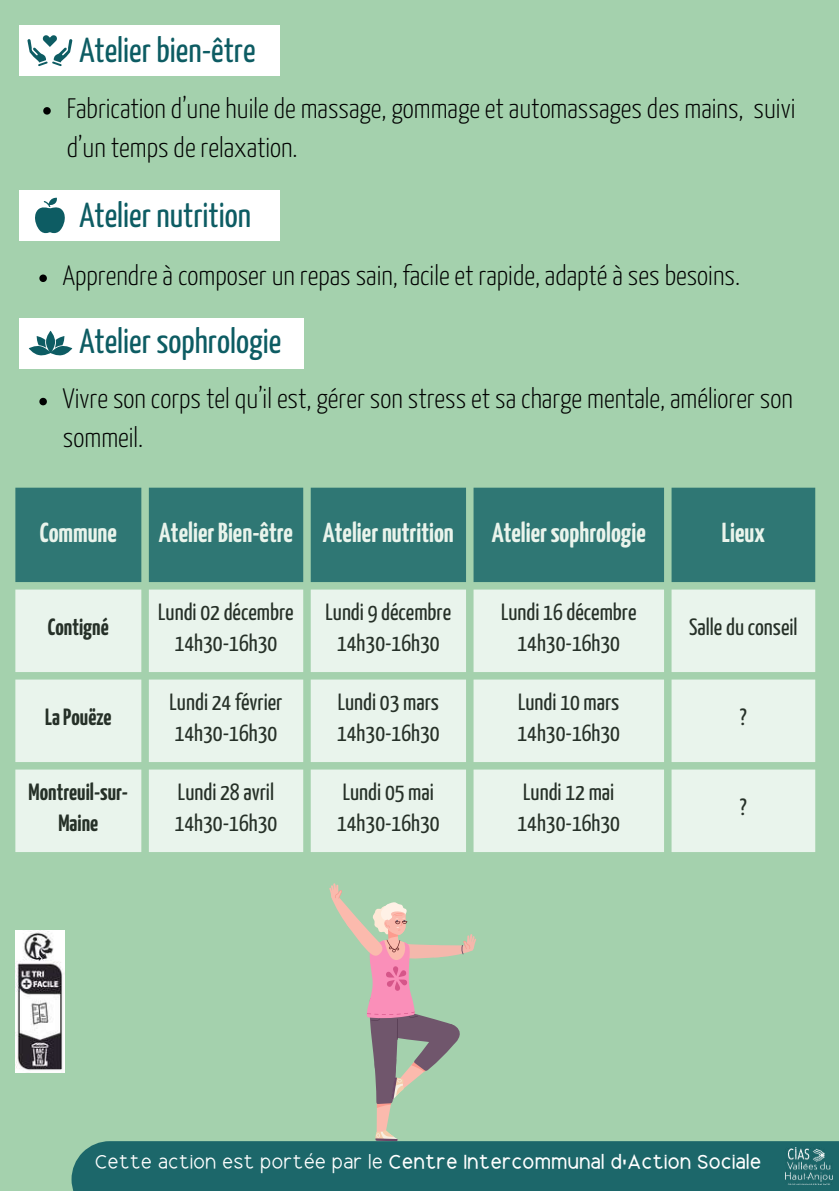
<style>
.page{position:relative;width:839px;height:1191px;background:#fff}
.page>*{position:absolute;margin:0;border:0;box-sizing:border-box;transform-origin:0 0}
.t1{font:34.6px "Yanone Kaffeesatz";color:#0d5c63}
.t2{font:300 28px/39px "Yanone Kaffeesatz";color:#000}
.t3{font:700 27.4px "Yanone Kaffeesatz";color:#fff}
.t4{font:23.4px/31.6px "Yanone Kaffeesatz";color:#000}
.t5{font:700 23.4px/31.6px "Yanone Kaffeesatz";color:#000;text-align:center}
.t6{font:700 18.6px "Dotcom";color:#fff}
.s1{font-weight:400}
.s2{font-family:"Noto Sans"}
</style>
<div class="page">
<div style="left:0;top:0;width:838px;height:1191px;background:#a4d1ad"></div>
<div style="left:15px;top:488px;width:800px;height:94px;background:#2f7774"></div>
<svg style="left:15px;top:590px;width:800px;height:262px;fill:#e9f4ec"></svg>
<svg style="left:329px;top:883px;width:147px;height:258px"></svg>
<div style="left:19px;top:190px;width:261px;height:50px;background:#fff"></div>
<svg style="left:35px;top:198px;width:30px;height:36px"></svg>
<div style="left:19px;top:25px;width:261px;height:51px;background:#fff"></div>
<svg style="left:27px;top:35px;width:45px;height:31px"></svg>
<div style="left:19px;top:318px;width:284px;height:51px;background:#fff"></div>
<svg style="left:29px;top:331px;width:43px;height:25px"></svg>
<div style="left:71px;top:1141px;width:767px;height:50px;background:#1c676a"></div>
<img style="left:785px;top:1147px;width:47px;height:38px">
<svg style="left:39px;top:275px;width:8px;height:7px"></svg>
<svg style="left:43px;top:107px;width:8px;height:8px"></svg>
<svg style="left:39px;top:398px;width:8px;height:7px"></svg>
<img style="left:15px;top:930px;width:50px;height:143px">
<p class="t1" style="left:79px;top:36px;width:178px">Atelier bien-être</p>
<p class="t2" style="left:67px;top:91px;width:730px">Fabrication d’une huile de massage, gommage et automassages des mains, suivi d’un temps de relaxation.</p>
<p class="t1" style="left:79px;top:202px;width:173px">Atelier nutrition</p>
<p class="t2" style="left:63px;top:258px;width:678px">Apprendre à composer un repas sain, facile et rapide, adapté à ses besoins.</p>
<p class="t1" style="left:79px;top:327px;width:203px">Atelier sophrologie</p>
<p class="t2" style="left:63px;top:381px;width:731px">Vivre son corps tel qu’il est, gérer son stress et sa charge mentale, améliorer son sommeil.</p>
<p class="t3" style="left:40px;top:522px;width:79px">Commune</p>
<p class="t3" style="left:159px;top:522px;width:296px">AtelierBien-être Ateliernutrition</p>
<p class="t3" style="left:491px;top:522px;width:156px">Ateliersophrologie</p>
<p class="t3" style="left:722px;top:522px;width:44px">Lieux</p>
<p class="t5" style="left:48px;top:613px;width:62px">Contigné</p>
<p class="t5" style="left:45px;top:703px;width:68px">LaPouëze</p>
<p class="t4" style="left:158px;top:598px;width:137px;text-align:center">Lundi 02 décembre<br>14h30-16h30</p>
<p class="t4" style="left:325px;top:598px;width:127px;text-align:center">Lundi 9 décembre<br>14h30-16h30</p>
<p class="t4" style="left:501px;top:598px;width:137px;text-align:center">Lundi 16 décembre<br>14h30-16h30</p>
<p class="t4" style="left:170px;top:688px;width:114px">Lundi 24 février<br>14h30-16h30</p>
<p class="t4" style="left:337px;top:688px;width:104px">Lundi 03 mars<br>14h30-16h30</p>
<p class="t4" style="left:517px;top:688px;width:104px">Lundi 10 mars<br>14h30-16h30</p>
<p class="t5" style="left:29px;top:778px;width:101px">Montreuil-sur-<br>Maine</p>
<p class="t4" style="left:175px;top:778px;width:104px">Lundi 28 avril<br>14h30-16h30</p>
<p class="t4" style="left:337px;top:778px;width:104px">Lundi 05 mai<br>14h30-16h30</p>
<p class="t4" style="left:517px;top:778px;width:104px">Lundi 12 mai<br>14h30-16h30</p>
<p class="t4" style="left:689px;top:613px;width:110px">Salle du conseil</p>
<p class="t4" style="left:740px;top:703px;width:8px">?</p>
<p class="t4" style="left:740px;top:793px;width:8px">?</p>
<p class="t6" style="left:95px;top:1159px;width:668px"><span class="s1">Cette action est portée par le</span> Centre Intercommunal d<span class="s2">'</span>Action Sociale</p>
</div>
